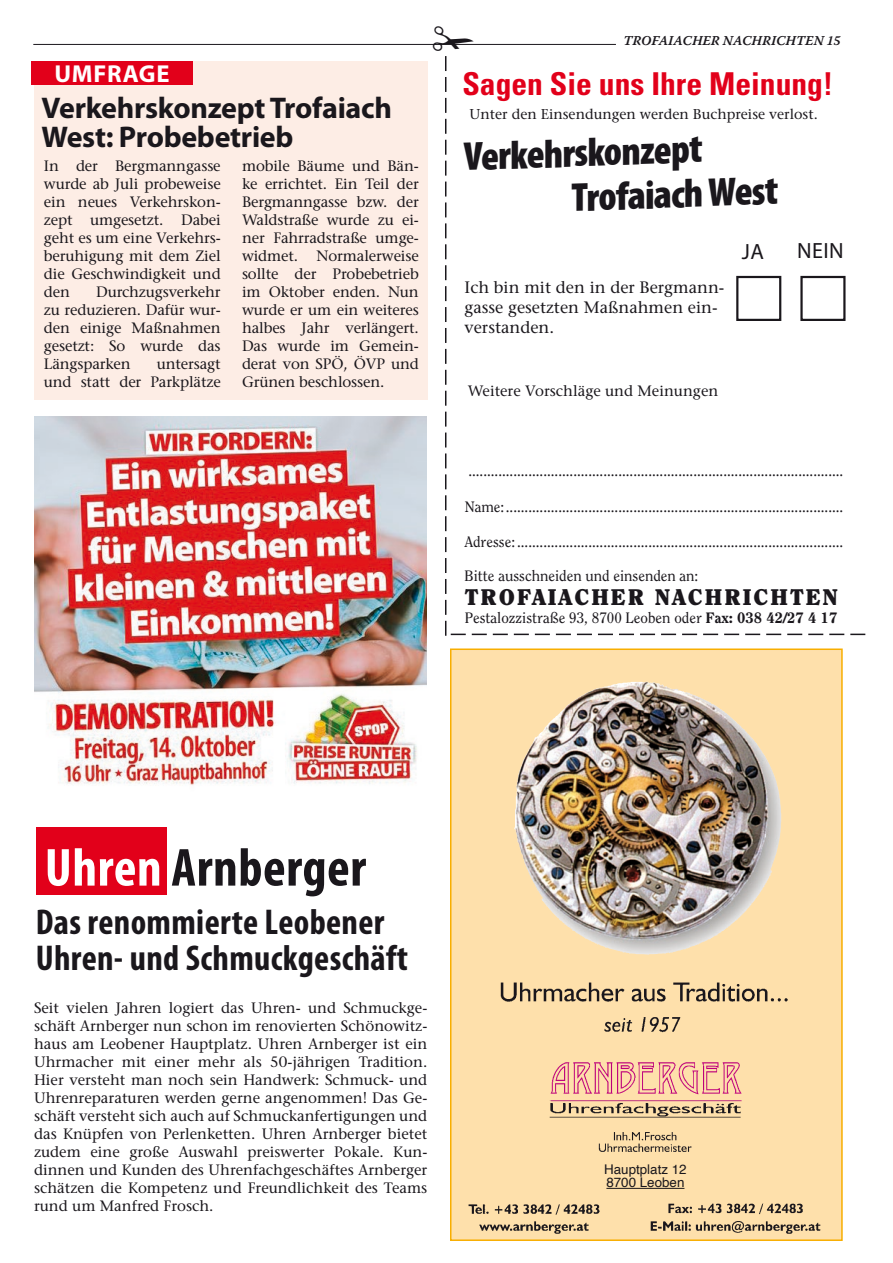
<style>
.page{position:relative;width:893px;height:1263px;background:#fff}
.page>*{position:absolute;margin:0;border:0;box-sizing:border-box;transform-origin:0 0}
.Titel_2{font:700 condensed 54px "Myriad Pro";letter-spacing:.01em;color:#1a171c}
.Titel_2-2{font:900 condensed 40.5px/44.5px "Myriad Pro";color:#1a171c}
.Titel_2-3{font:700 condensed 36px/36px "Myriad Pro";letter-spacing:.01em;color:#1a171c}
.t1{font:700 condensed 31.5px "Univers";color:#e2001a}
.Titel_2-4{font:700 30px/28.5px "Myriad Pro";letter-spacing:-.01em;color:#1a171c}
.Titel_2-5{font:700 24.6px "Myriad Pro";letter-spacing:.03em;color:#fff}
.t2{font:900 22.5px "Clearface";letter-spacing:.09em;color:#1a171c}
.t3{font:22.05px "Myriad Pro";letter-spacing:.02em;color:#1a171c}
.swt-twxt{font:16.5px/19.8px "Stone Serif";color:#1a171c}
.swt-twxt-2{font:15px/18px "Stone Serif";letter-spacing:-.01em;color:#1a171c;text-align:justify}
.t4{font:15px "Clearface";color:#1a171c}
.swt-twxt-3{font:14.25px "Stone Serif";color:#1a171c}
.t5{font:13.5px "Warnock Pro Semibold It Capt";color:#1a171c}
.t6{font:13.35px "Helvetica";color:#1a171c}
.s1{font-weight:800}
.s2{color:#fff}
</style>
<div class="page">
<hr style="left:33px;top:44px;width:583px;height:1px;background:#1a171c">
<img style="left:450px;top:648px;width:393px;height:593px">
<img style="left:519px;top:682px;width:128px;height:91px">
<img style="left:464px;top:973px;width:366px;height:71px">
<img style="left:466px;top:1101px;width:366px;height:140px">
<img style="left:468px;top:1056px;width:366px;height:46px">
<div style="left:570px;top:1158px;width:151px;height:35px;background:#fee0ab"></div>
<hr style="left:606px;top:1188px;width:78px;height:1px;background:#1a171c">
<div style="left:36px;top:827px;width:131px;height:67px;background:#e2001a"></div>
<div style="left:35px;top:61px;width:393px;height:339px;background:#fdede5"></div>
<div style="left:31px;top:61px;width:162px;height:24px;background:#e2001a"></div>
<svg style="left:445px;top:56px;width:420px;height:580px"></svg>
<img style="left:34px;top:417px;width:392px;height:368px">
<svg style="left:433px;top:43px;width:41px;height:2px"></svg>
<p class="Titel_2-5" style="left:54px;top:58px;width:117px">UMFRAGE</p>
<p class="Titel_2-4" style="left:42px;top:93px;width:352px">Verkehrskonzept Trofaiach<br>West: Probebetrieb</p>
<p class="swt-twxt-2" style="left:44px;top:157px;width:178px">In der Bergmanngasse wurde ab Juli probeweise ein neues Verkehrskon&shy;zept umgesetzt. Dabei geht es um eine Verkehrs&shy;beruhigung mit dem Ziel die Geschwindigkeit und den</p>
<p class="swt-twxt-2" style="left:242px;top:157px;width:178px">mobile Bäume und Bän&shy;ke errichtet. Ein Teil der Bergmanngasse bzw. der Waldstraße wurde zu ei&shy;ner Fahrradstraße umge&shy;widmet. Normalerweise sollte der Probebetrieb im Oktober enden. Nun wurde er um ein weiteres halbes Jahr verlängert.<br>Das wurde im Gemein&shy;derat von SPÖ, ÖVP und Grünen beschlossen.</p>
<p class="swt-twxt-2" style="left:44px;top:283px;width:178px;text-indent:52px">Durchzugsverkehr zu reduzieren. Dafür wur&shy;den einige Maßnahmen gesetzt: So wurde das Längsparken</p>
<p class="swt-twxt-2" style="left:44px;top:355px;width:178px;text-align:right">untersagt<br>und statt der Parkplätze</p>
<p class="t5" style="left:623px;top:33px;width:219px">TROFAIACHER NACHRICHTEN 15</p>
<p class="t1" style="left:462px;top:65px;width:372px">Sagen Sie uns Ihre Meinung!</p>
<p class="swt-twxt-3" style="left:469px;top:105px;width:350px">Unter den Einsendungen werden Buchpreise verlost.</p>
<p class="Titel_2-2" style="left:569px;top:130px;width:208px;text-indent:-106px;rotate:-2deg">Verkehrskonzept<br>Trofaiach West</p>
<p class="swt-twxt" style="left:465px;top:277px;width:261px">Ich bin mit den in der Bergmann&shy;gasse gesetzten Maßnahmen ein&shy;verstanden.</p>
<p class="t3" style="left:742px;top:238px;width:24px">JA</p>
<p class="t3" style="left:797px;top:237px;width:48px">NEIN</p>
<p class="swt-twxt-2" style="left:468px;top:382px;width:252px">Weitere Vorschläge und Meinungen</p>
<p class="t4" style="left:468px;top:462px;width:377px">....................................................................................................</p>
<p class="t4" style="left:465px;top:498px;width:380px">Name:..........................................................................................</p>
<p class="t4" style="left:465px;top:532px;width:380px">Adresse: .......................................................................................</p>
<p class="t4" style="left:465px;top:567px;width:235px">Bitte ausschneiden und einsenden an:</p>
<p class="t2" style="left:465px;top:583px;width:375px">TROFAIACHER NACHRICHTEN</p>
<p class="t4" style="left:465px;top:608px;width:374px">Pestalozzistraße 93, 8700 Leoben oder <span class="s1">Fax: 038 42/27 4 17</span></p>
<p class="Titel_2" style="left:45px;top:834px;width:323px"><span class="s2">Uhren</span> Arnberger</p>
<p class="Titel_2-3" style="left:36px;top:904px;width:374px">Das renommierte Leobener<br>Uhren- und Schmuckgeschäft</p>
<p class="swt-twxt-2" style="left:34px;top:998px;width:395px">Seit vielen Jahren logiert das Uhren- und Schmuckge&shy;schäft Arnberger nun schon im renovierten Schönowitz&shy;haus am Leobener Hauptplatz. Uhren Arnberger ist ein Uhrmacher mit einer mehr als 50-jährigen Tradition.<br>Hier versteht man noch sein Handwerk: Schmuck- und Uhrenreparaturen werden gerne angenommen! Das Ge&shy;schäft versteht sich auch auf Schmuckanfertigungen und das Knüpfen von Perlenketten. Uhren Arnberger bietet zudem eine große Auswahl preiswerter Pokale. Kun&shy;dinnen und Kunden des Uhrenfachgeschäftes Arnberger schätzen die Kompetenz und Freundlichkeit des Teams rund um Manfred Frosch.</p>
<p class="t6" style="left:604px;top:1159px;width:84px">Hauptplatz 12</p>
<p class="t6" style="left:606px;top:1172px;width:80px">8700 Leoben</p>
</div>
